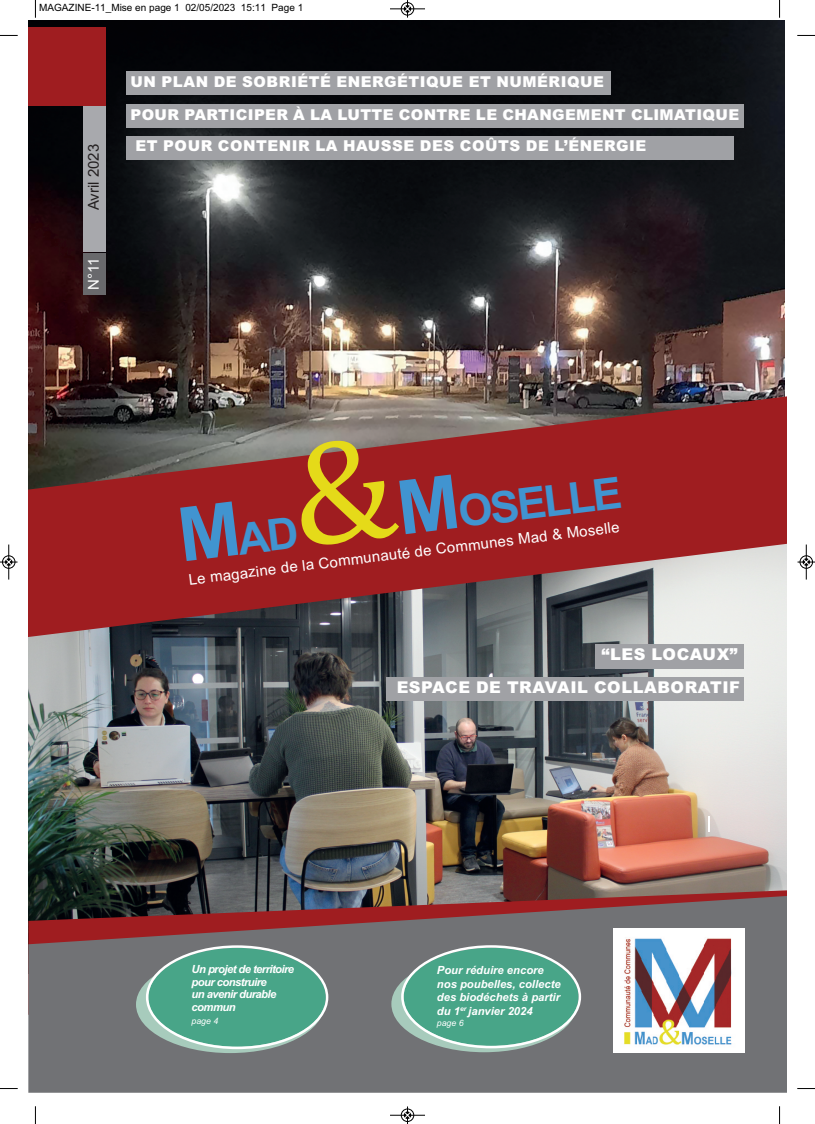
<style>
.page{position:relative;width:815px;height:1124px;background:#fff}
.page>*{position:absolute;margin:0;border:0;box-sizing:border-box;transform-origin:0 0}
.t1{font:700 43.75px "Arial";color:#4194d0}
.t2{font:900 16.25px "Arial";letter-spacing:.035em;color:#fff}
.t3{font:900 15px/31.9px "Arial";letter-spacing:.035em;color:#fff}
.t4{font:15px "Arial";color:#fff}
.t5{font:15px "Arial";color:#231f20}
.t6{font:italic 700 11.25px/13.5px "Arial";color:#fff}
.t7{font:italic 700 11.25px/12.5px "Arial";letter-spacing:-.05em;color:#fff}
.t8{font:10px "Arial";color:#000}
.t9{font:italic 8.75px "Arial";color:#fff}
.s1{font-size:75px}
.s2{font-family:"Cambria";font-weight:400;font-size:150px;color:#e5da19}
</style>
<div class="page">
<img style="left:28px;top:20px;width:756px;height:362px">
<img style="left:28px;top:644px;width:759px;height:245px">
<img style="left:28px;top:889px;width:759px;height:6px">
<svg style="left:28px;top:895px;width:759px;height:197px;fill:#717275"></svg>
<div style="left:84px;top:99px;width:22px;height:153px;background:#a8a9ad"></div>
<div style="left:84px;top:252px;width:22px;height:42px;background:#69696c"></div>
<div style="left:28px;top:27px;width:78px;height:79px;background:#9f1d20"></div>
<div style="left:613px;top:928px;width:131px;height:124px;background:#fff"></div>
<img style="left:624px;top:938px;width:108px;height:107px">
<svg style="left:28px;top:382px;width:759px;height:262px;fill:#9f1d20"></svg>
<div style="left:136px;top:955px;width:188px;height:97px;background:#a7cbbc;border-radius:50%"></div>
<svg style="left:146px;top:945px;width:182px;height:103px"></svg>
<div style="left:391px;top:955px;width:186px;height:97px;background:#a7cbbc;border-radius:50%"></div>
<svg style="left:401px;top:945px;width:180px;height:103px"></svg>
<div style="left:595px;top:643px;width:149px;height:25px;background:#a0a1a5"></div>
<div style="left:127px;top:71px;width:484px;height:24px;background:#a0a1a5"></div>
<div style="left:386px;top:677px;width:358px;height:24px;background:#a0a1a5"></div>
<svg style="left:708px;top:816px;width:2px;height:15px"></svg>
<div style="left:127px;top:104px;width:617px;height:24px;background:#a0a1a5"></div>
<div style="left:127px;top:136px;width:607px;height:23px;background:#a0a1a5"></div>
<svg style="left:35px;top:0;width:1px;height:18px"></svg>
<svg style="left:0;top:35px;width:18px;height:1px"></svg>
<svg style="left:779px;top:0;width:1px;height:18px"></svg>
<svg style="left:797px;top:35px;width:18px;height:1px"></svg>
<svg style="left:35px;top:1106px;width:1px;height:17px"></svg>
<svg style="left:0;top:1088px;width:18px;height:1px"></svg>
<svg style="left:779px;top:1106px;width:1px;height:17px"></svg>
<svg style="left:797px;top:1088px;width:18px;height:1px"></svg>
<div style="left:401px;top:2px;width:13px;height:14px;border:1px solid #fff;border-radius:50%"></div>
<hr style="left:390px;top:9px;width:35px;height:1px;background:#000">
<div style="left:401px;top:2px;width:13px;height:13px;border:1px solid #000;border-radius:50%"></div>
<svg style="left:404px;top:0;width:7px;height:18px"></svg>
<hr style="left:390px;top:1114px;width:35px;height:1px;background:#000">
<div style="left:401px;top:1108px;width:13px;height:13px;border:1px solid #000;border-radius:50%"></div>
<svg style="left:404px;top:1106px;width:7px;height:17px"></svg>
<hr style="left:9px;top:544px;width:1px;height:35px;background:#000">
<div style="left:2px;top:555px;width:13px;height:13px;border:1px solid #000;border-radius:50%"></div>
<svg style="left:0;top:558px;width:18px;height:7px"></svg>
<hr style="left:806px;top:544px;width:1px;height:35px;background:#000">
<div style="left:800px;top:555px;width:13px;height:13px;border:1px solid #000;border-radius:50%"></div>
<svg style="left:798px;top:558px;width:17px;height:7px"></svg>
<p class="t8" style="left:39px;top:2px;width:266px">MAGAZINE-11_Mise en page 1 02/05/2023 15:11 Page 1</p>
<p class="t5" style="left:85px;top:210px;width:68px;rotate:-90deg">Avril 2023</p>
<p class="t4" style="left:85px;top:290px;width:34px;rotate:-90deg">N°11</p>
<p class="t3" style="left:131px;top:65px;width:475px">UN PLAN DE SOBRIÉTÉ ENERGÉTIQUE ET NUMÉRIQUE</p>
<p class="t3" style="left:136px;top:98px;width:605px;text-indent:-5px">POUR PARTICIPER À LA LUTTE CONTRE LE CHANGEMENT CLIMATIQUE<br>ET POUR CONTENIR LA HAUSSE DES COÛTS DE L’ÉNERGIE</p>
<h1 class="t1" style="left:176px;top:521px;width:447px;rotate:-7deg"><span class="s1">M</span>AD<span class="s2">&amp;</span><span class="s1">M</span>OSELLE</h1>
<p class="t4" style="left:188px;top:571px;width:435px;rotate:-7deg">Le magazine de la Communauté de Communes Mad &amp; Moselle</p>
<p class="t2" style="left:602px;top:645px;width:138px">“LES LOCAUX”</p>
<p class="t2" style="left:397px;top:678px;width:345px">ESPACE DE TRAVAIL COLLABORATIF</p>
<p class="t7" style="left:192px;top:963px;width:104px">Un projet de territoire pour construire<br>un avenir durable commun</p>
<p class="t9" style="left:192px;top:1015px;width:28px">page 4</p>
<p class="t6" style="left:437px;top:963px;width:125px">Pour réduire encore nos poubelles, collecte des biodéchets à partir du 1<sup>er</sup> janvier 2024</p>
<p class="t9" style="left:437px;top:1017px;width:28px">page 6</p>
</div>
